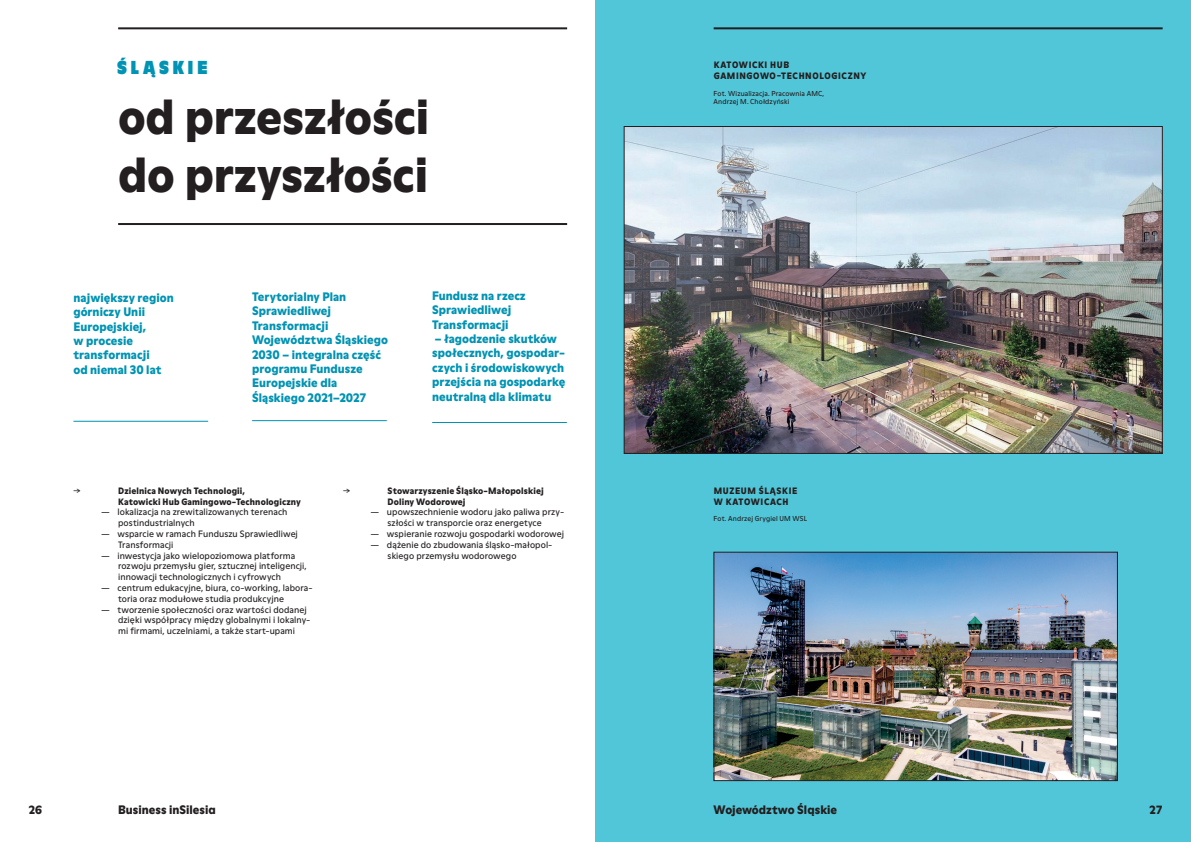
<style>
.page{position:relative;width:1191px;height:842px;background:#fff}
.page>*{position:absolute;margin:0;border:0;box-sizing:border-box;transform-origin:0 0}
.t1{font:900 48px "Moderne LL";letter-spacing:-.01em;color:#231f20}
.strały{font:900 18px "Moderne LL";letter-spacing:.22em;color:#0093b3}
.strały-2{font:900 12px/14.4px "Moderne LL";color:#0093b3}
.t2{font:900 12px "Moderne LL";color:#231f20}
.Styl_akapitowy_1{font:9px/10.8px "Moderne LL";letter-spacing:.01em;color:#231f20}
.body{font:900 9px/10.8px "Moderne LL";letter-spacing:.015em;color:#231f20}
.body-2{font:900 9px "Moderne LL";letter-spacing:.07em;color:#231f20}
.body-3{font:900 9px "Moderne LL";letter-spacing:.065em;color:#231f20}
.body-4{font:9px "Moderne LL";color:#231f20}
.body-5{font:7px "Moderne LL";letter-spacing:.02em;color:#231f20}
</style>
<div class="page">
<hr style="left:118px;top:27px;width:449px;height:2px;background:#231f20">
<hr style="left:118px;top:223px;width:449px;height:2px;background:#231f20">
<hr style="left:73px;top:421px;width:135px;height:1px;background:#0093b3">
<hr style="left:252px;top:420px;width:135px;height:1px;background:#0093b3">
<hr style="left:432px;top:422px;width:135px;height:1px;background:#0093b3">
<div style="left:595px;top:0;width:596px;height:842px;background:#51c6d8"></div>
<hr style="left:713px;top:27px;width:449px;height:2px;background:#231f20">
<img style="left:626px;top:128px;width:534px;height:324px">
<img style="left:715px;top:554px;width:400px;height:225px">
<div style="left:713px;top:552px;width:404px;height:229px;border:1px solid #231f20"></div>
<p class="strały" style="left:117px;top:55px;width:92px">ŚLĄSKIE</p>
<p class="t1" style="left:118px;top:84px;width:313px">od przeszłości</p>
<p class="t1" style="left:118px;top:141px;width:311px">do przyszłości</p>
<p class="strały-2" style="left:73px;top:289px;width:102px">największy region górniczy Unii<br>Europejskiej,</p>
<p class="strały-2" style="left:73px;top:333px;width:78px">w procesie transformacji</p>
<p class="strały-2" style="left:73px;top:361px;width:90px">od niemal 30 lat</p>
<p class="strały-2" style="left:252px;top:289px;width:137px">Terytorialny Plan<br>Sprawiedliwej<br>Transformacji<br>Województwa Śląskiego<br>2030 – integralna część programu Fundusze<br>Europejskie dla<br>Śląskiego 2021–2027</p>
<p class="strały-2" style="left:432px;top:287px;width:95px">Fundusz na rzecz<br>Sprawiedliwej<br>Transformacji</p>
<p class="strały-2" style="left:432px;top:331px;width:134px">– łagodzenie skutków społecznych, gospodar&shy;czych i środowiskowych przejścia na gospodarkę neutralną dla klimatu</p>
<p class="body-4" style="left:73px;top:484px;width:9px">→</p>
<p class="body" style="left:118px;top:484px;width:184px">Dzielnica Nowych Technologii,<br>Katowicki Hub Gamingowo-Technologiczny</p>
<p class="Styl_akapitowy_1" style="left:118px;top:506px;width:171px;text-indent:-17px">— lokalizacja na zrewitalizowanych terenach postindustrialnych</p>
<p class="Styl_akapitowy_1" style="left:118px;top:528px;width:181px;text-indent:-17px">— wsparcie w ramach Funduszu Sprawiedliwej<br>Transformacji</p>
<p class="Styl_akapitowy_1" style="left:118px;top:549px;width:190px;text-indent:-17px">— inwestycja jako wielopoziomowa platforma rozwoju przemysłu gier, sztucznej inteligencji, innowacji technologicznych i cyfrowych</p>
<p class="Styl_akapitowy_1" style="left:118px;top:582px;width:196px;text-indent:-17px">— centrum edukacyjne, biura, co-working, labora&shy;toria oraz modułowe studia produkcyjne</p>
<p class="Styl_akapitowy_1" style="left:118px;top:603px;width:194px;text-indent:-17px">— tworzenie społeczności oraz wartości dodanej dzięki współpracy między globalnymi i lokalny&shy;mi firmami, uczelniami, a także start-upami</p>
<p class="body-4" style="left:343px;top:484px;width:9px">→</p>
<p class="body" style="left:387px;top:484px;width:158px">Stowarzyszenie Śląsko-Małopolskiej</p>
<p class="body" style="left:387px;top:495px;width:79px">Doliny Wodorowej</p>
<p class="Styl_akapitowy_1" style="left:387px;top:506px;width:178px;text-indent:-17px">— upowszechnienie wodoru jako paliwa przy&shy;szłości w transporcie oraz energetyce</p>
<p class="Styl_akapitowy_1" style="left:370px;top:528px;width:195px">— wspieranie rozwoju gospodarki wodorowej</p>
<p class="Styl_akapitowy_1" style="left:387px;top:538px;width:166px;text-indent:-17px">— dążenie do zbudowania śląsko-małopol&shy;skiego przemysłu wodorowego</p>
<p class="t2" style="left:28px;top:801px;width:15px">26</p>
<p class="t2" style="left:118px;top:801px;width:99px">Business inSilesia</p>
<p class="body-2" style="left:713px;top:59px;width:77px">KATOWICKI HUB</p>
<p class="body-2" style="left:713px;top:70px;width:154px">GAMINGOWO-TECHNOLOGICZNY</p>
<p class="body-5" style="left:713px;top:89px;width:112px">Fot. Wizualizacja. Pracownia AMC,</p>
<p class="body-5" style="left:713px;top:97px;width:77px">Andrzej M. Chołdzyński</p>
<p class="body-2" style="left:713px;top:484px;width:85px">MUZEUM ŚLĄSKIE</p>
<p class="body-3" style="left:713px;top:495px;width:76px">W KATOWICACH</p>
<p class="body-5" style="left:713px;top:514px;width:95px">Fot. Andrzej Grygiel UM WSL</p>
<p class="t2" style="left:713px;top:801px;width:125px">Województwo Śląskie</p>
<p class="t2" style="left:1149px;top:801px;width:15px">27</p>
</div>
